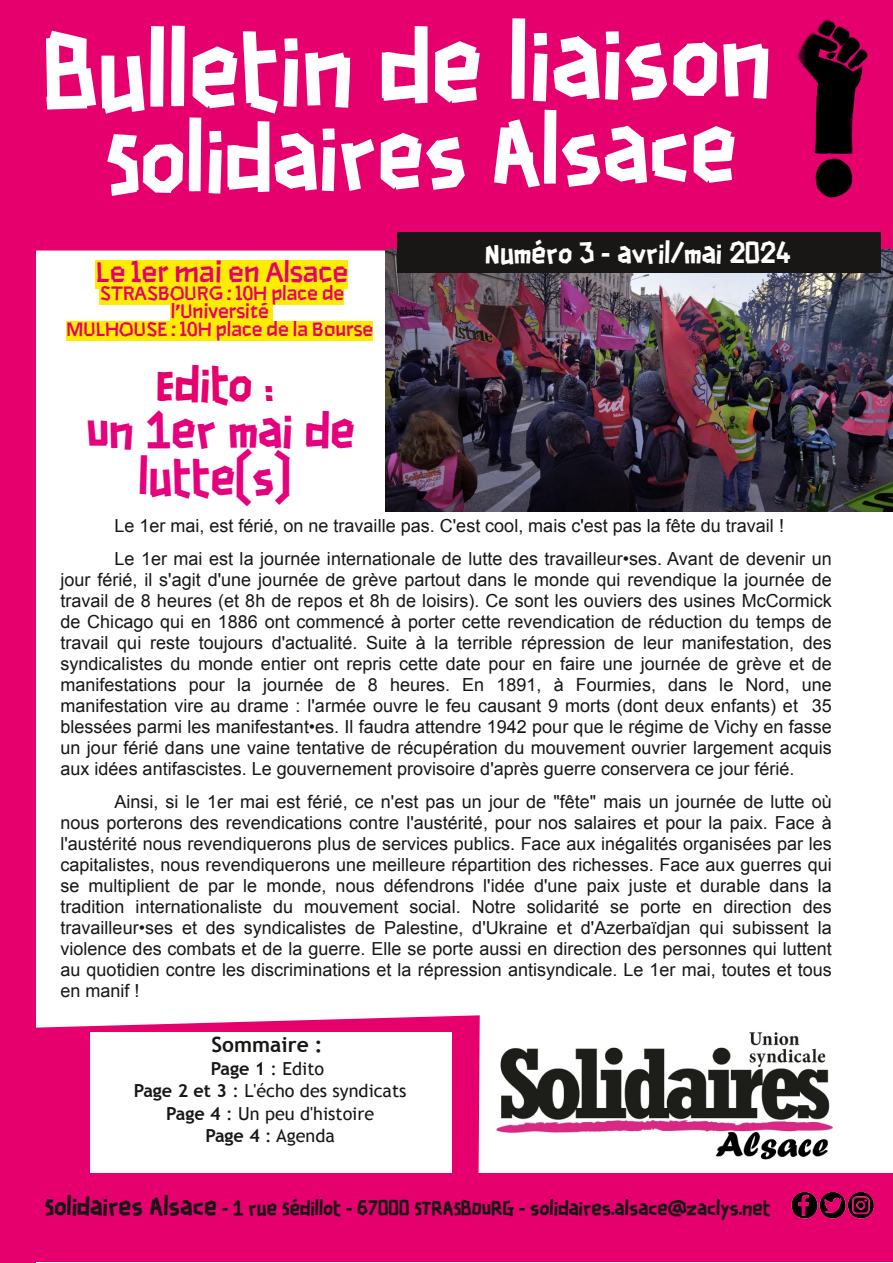
<style>
.page{position:relative;width:893px;height:1263px;background:#fff}
.page>*{position:absolute;margin:0;border:0;box-sizing:border-box;transform-origin:0 0}
.t1{font:90px "Scotchlidaires";color:#fff}
.t2{font:82.5px "Scotchlidaires";color:#fff}
.t3{font:43.5px/46.5px "Scotchlidaires";color:#e5007d;text-align:center}
.t4{font:43.5px "Scotchlidaires";color:#e5006e}
.t5{font:28.5px "Solidairessanslesmains";color:#e5006e}
.t6{font:25.5px "Scotchlidaires";color:#fff}
.t7{font:700 21px "Trebuchet MS";color:#181715}
.t8{font:19.5px/18px "Solidairessanslesmains";color:#e5006e;text-align:center}
.t9{font:18px/21px "Arial";color:#181715;text-align:justify}
.t10{font:18px "Scotchlidaires";color:#181715}
.t11{font:18px/22.5px "Trebuchet MS";color:#181715;text-align:center}
.s1{font-weight:700}
.s2{font-size:22.5px}
</style>
<div class="page">
<div style="left:0;top:0;width:893px;height:250px;background:#e5006e"></div>
<svg style="left:36px;top:1015px;width:444px;height:158px;background:#e82684"></svg>
<img style="left:386px;top:249px;width:506px;height:263px">
<img style="left:496px;top:1032px;width:337px;height:128px">
<div style="left:397px;top:232px;width:483px;height:40px;background:#181715"></div>
<div style="left:90px;top:1032px;width:362px;height:144px;background:#fff"></div>
<div style="left:33px;top:1173px;width:860px;height:89px;background:#e5006e"></div>
<div style="left:0;top:227px;width:36px;height:1036px;background:#e5006e"></div>
<img style="left:779px;top:14px;width:100px;height:192px">
<img style="left:791px;top:1192px;width:83px;height:27px">
<div style="left:96px;top:260px;width:252px;height:29px;background:#ffed00"></div>
<div style="left:100px;top:285px;width:244px;height:20px;background:#ffed00"></div>
<div style="left:171px;top:303px;width:102px;height:20px;background:#ffed00"></div>
<div style="left:67px;top:321px;width:306px;height:20px;background:#ffed00"></div>
<h1 class="t1" style="left:44px;top:32px;width:729px;rotate:-1deg">Bulletin de liaison</h1>
<h2 class="t2" style="left:105px;top:122px;width:633px;rotate:-1deg">Solidaires Alsace</h2>
<h3 class="t5" style="left:96px;top:260px;width:254px">Le 1er mai en Alsace</h3>
<p class="t8" style="left:67px;top:286px;width:308px">STRASBOURG : 10H place de l'Université<br>MULHOUSE : 10H place de la Bourse</p>
<h3 class="t6" style="left:485px;top:241px;width:307px">Numéro 3 - avril/mai 2024</h3>
<h3 class="t4" style="left:156px;top:364px;width:119px">Edito :</h3>
<h3 class="t3" style="left:87px;top:411px;width:270px">Un 1er mai de lutte(s)</h3>
<p class="t9" style="left:114px;top:509px;width:719px;line-height:33px">Le 1er mai, est férié, on ne travaille pas. C'est cool, mais c'est pas la fête du travail !<br>Le 1er mai est la journée internationale de lutte des travailleur•ses. Avant de devenir un</p>
<p class="t9" style="left:60px;top:569px;width:773px">jour férié, il s'agit d'une journée de grève partout dans le monde qui revendique la journée de travail de 8 heures (et 8h de repos et 8h de loisirs). Ce sont les ouviers des usines McCormick de Chicago qui en 1886 ont commencé à porter cette revendication de réduction du temps de travail qui reste toujours d'actualité. Suite à la terrible répression de leur manifestation, des syndicalistes du monde entier ont repris cette date pour en faire une journée de grève et de manifestations pour la journée de 8 heures. En 1891, à Fourmies, dans le Nord, une manifestation vire au drame : l'armée ouvre le feu causant 9 morts (dont deux enfants) et 35 blessées parmi les manifestant•es. Il faudra attendre 1942 pour que le régime de Vichy en fasse un jour férié dans une vaine tentative de récupération du mouvement ouvrier largement acquis aux idées antifascistes. Le gouvernement provisoire d'après guerre conservera ce jour férié.</p>
<p class="t9" style="left:60px;top:791px;width:773px;text-indent:54px">Ainsi, si le 1er mai est férié, ce n'est pas un jour de "fête" mais un journée de lutte où nous porterons des revendications contre l'austérité, pour nos salaires et pour la paix. Face à l'austérité nous revendiquerons plus de services publics. Face aux inégalités organisées par les capitalistes, nous revendiquerons une meilleure répartition des richesses. Face aux guerres qui se multiplient de par le monde, nous défendrons l'idée d'une paix juste et durable dans la tradition internationaliste du mouvement social. Notre solidarité se porte en direction des travailleur•ses et des syndicalistes de Palestine, d'Ukraine et d'Azerbaïdjan qui subissent la violence des combats et de la guerre. Elle se porte aussi en direction des personnes qui luttent au quotidien contre les discriminations et la répression antisyndicale. Le 1er mai, toutes et tous en manif !</p>
<p class="t7" style="left:211px;top:1032px;width:113px">Sommaire :</p>
<p class="t11" style="left:134px;top:1057px;width:274px"><span class="s1">Page 1</span> : Edito<br><span class="s1">Page 2 et 3</span> : L'écho des syndicats<br><span class="s1">Page 4</span> : Un peu d'histoire<br><span class="s1">Page 4</span> : Agenda</p>
<p class="t10" style="left:45px;top:1199px;width:727px"><span class="s2">Solidaires Alsace</span> - 1 rue Sédillot - 67000 STRASBOURG - solidaires.alsace@zaclys.net</p>
</div>
